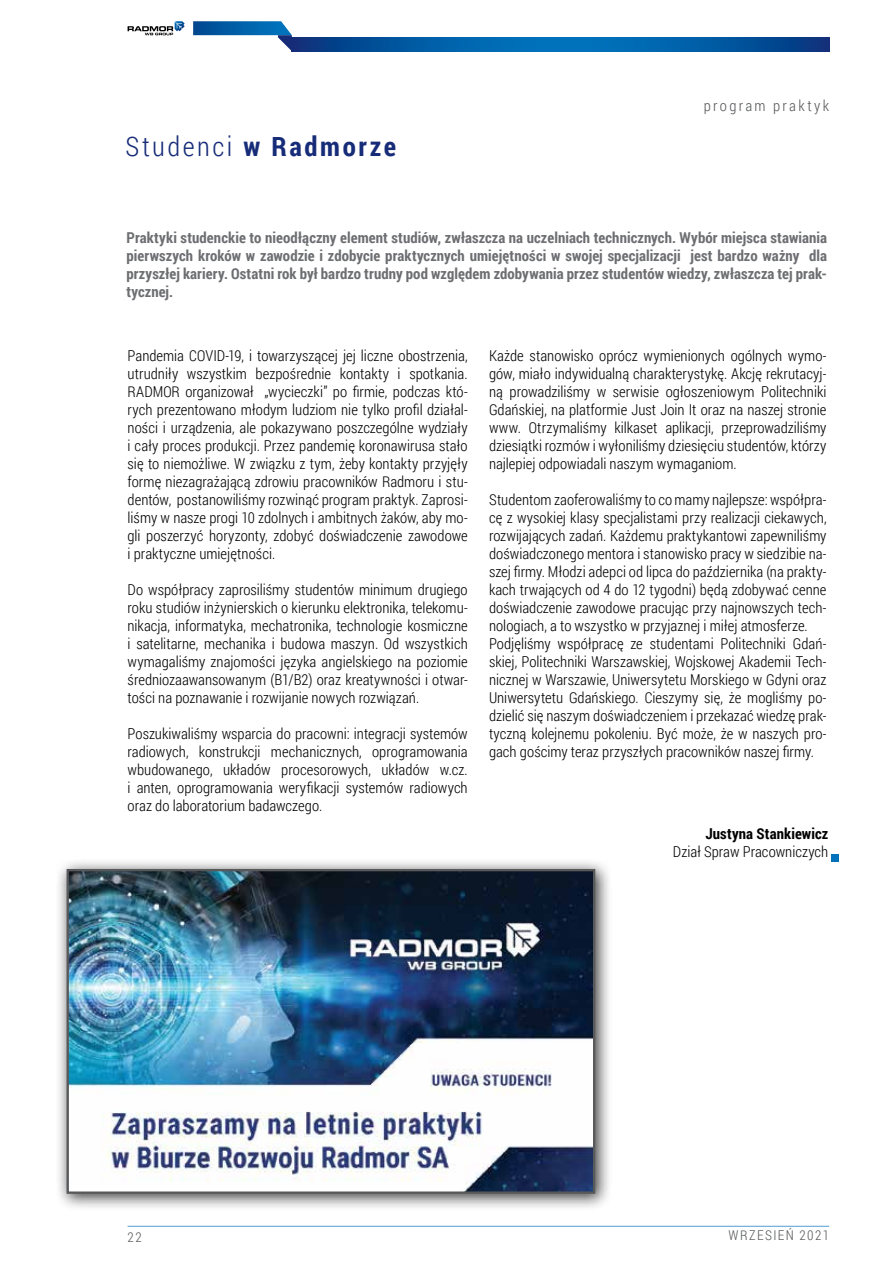
<style>
.page{position:relative;width:893px;height:1263px;background:#fff}
.page>*{position:absolute;margin:0;border:0;box-sizing:border-box;transform-origin:0 0}
.t1{font:700 27px "Roboto Condensed";letter-spacing:.095em;color:#172c78}
.t2{font:300 15px/18px "Roboto Condensed";color:#000;text-align:justify}
.t3{font:700 15px/18px "Roboto Condensed";letter-spacing:.005em;color:#6d6e71;text-align:justify}
.t4{font:700 15px "Roboto Condensed";letter-spacing:.005em;color:#000}
.t5{font:300 15px "Roboto Condensed";letter-spacing:.15em;color:#58595b}
.t6{font:300 13.5px "Roboto Condensed";letter-spacing:.105em;color:#58595b}
.s1{font-weight:300}
</style>
<div class="page">
<hr style="left:128px;top:1226px;width:701px;height:1px;background:#0072bc">
<svg style="left:128px;top:21px;width:57px;height:14px"></svg>
<svg style="left:193px;top:21px;width:99px;height:30px"></svg>
<svg style="left:292px;top:37px;width:537px;height:14px;background:#0159a2"></svg>
<div style="left:831px;top:854px;width:8px;height:8px;background:#0072bc"></div>
<div style="left:55px;top:858px;width:557px;height:353px;background:#000;opacity:.75"></div>
<img style="left:70px;top:872px;width:522px;height:319px">
<div style="left:67px;top:869px;width:528px;height:325px;border:2px solid #58595b"></div>
<h1 class="t1" style="left:125px;top:127px;width:272px"><span class="s1">Studenci</span> w Radmorze</h1>
<p class="t5" style="left:704px;top:96px;width:127px">program praktyk</p>
<p class="t3" style="left:126px;top:228px;width:702px">Praktyki studenckie to nieodłączny element studiów, zwłaszcza na uczelniach technicznych. Wybór miejsca stawiania pierwszych kroków w zawodzie i zdobycie praktycznych umiejętności w swojej specjalizacji jest bardzo ważny dla przyszłej kariery. Ostatni rok był bardzo trudny pod względem zdobywania przez studentów wiedzy, zwłaszcza tej prak&shy;tycznej.</p>
<p class="t2" style="left:128px;top:346px;width:342px">Pandemia COVID-19, i towarzyszącej jej liczne obostrzenia, utrudniły wszystkim bezpośrednie kontakty i spotkania.<br>RADMOR organizował „wycieczki” po firmie, podczas któ&shy;rych prezentowano młodym ludziom nie tylko profil działal&shy;ności i urządzenia, ale pokazywano poszczególne wydziały i cały proces produkcji. Przez pandemię koronawirusa stało się to niemożliwe. W związku z tym, żeby kontakty przyjęły formę niezagrażającą zdrowiu pracowników Radmoru i stu&shy;dentów, postanowiliśmy rozwinąć program praktyk. Zaprosi&shy;liśmy w nasze progi 10 zdolnych i ambitnych żaków, aby mo&shy;gli poszerzyć horyzonty, zdobyć doświadczenie zawodowe i praktyczne umiejętności.</p>
<p class="t2" style="left:128px;top:580px;width:342px">Do współpracy zaprosiliśmy studentów minimum drugiego roku studiów inżynierskich o kierunku elektronika, telekomu&shy;nikacja, informatyka, mechatronika, technologie kosmiczne i satelitarne, mechanika i budowa maszyn. Od wszystkich wymagaliśmy znajomości języka angielskiego na poziomie średniozaawansowanym (B1/B2) oraz kreatywności i otwar&shy;tości na poznawanie i rozwijanie nowych rozwiązań.</p>
<p class="t2" style="left:128px;top:724px;width:342px">Poszukiwaliśmy wsparcia do pracowni: integracji systemów radiowych, konstrukcji mechanicznych, oprogramowania wbudowanego, układów procesorowych, układów w.cz. i anten, oprogramowania weryfikacji systemów radiowych oraz do laboratorium badawczego.</p>
<p class="t2" style="left:489px;top:346px;width:339px">Każde stanowisko oprócz wymienionych ogólnych wymo&shy;gów, miało indywidualną charakterystykę. Akcję rekrutacyj&shy;ną prowadziliśmy w serwisie ogłoszeniowym Politechniki Gdańskiej, na platformie Just Join It oraz na naszej stronie www. Otrzymaliśmy kilkaset aplikacji, przeprowadziliśmy dziesiątki rozmów i wyłoniliśmy dziesięciu studentów, którzy najlepiej odpowiadali naszym wymaganiom.</p>
<p class="t2" style="left:489px;top:490px;width:339px;text-align:left">Studentom zaoferowaliśmy to co mamy najlepsze: współpra&shy;cę z wysokiej klasy specjalistami przy realizacji ciekawych, rozwijających zadań. Każdemu praktykantowi zapewniliśmy doświadczonego mentora i stanowisko pracy w siedzibie na&shy;szej firmy. Młodzi adepci od lipca do października (na prakty&shy;kach trwających od 4 do 12 tygodni) będą zdobywać cenne doświadczenie zawodowe pracując przy najnowszych tech&shy;nologiach, a to wszystko w przyjaznej i miłej atmosferze.<br>Podjęliśmy współpracę ze studentami Politechniki Gdań&shy;skiej, Politechniki Warszawskiej, Wojskowej Akademii Tech&shy;nicznej w Warszawie, Uniwersytetu Morskiego w Gdyni oraz Uniwersytetu Gdańskiego. Cieszymy się, że mogliśmy po&shy;dzielić się naszym doświadczeniem i przekazać wiedzę prak&shy;tyczną kolejnemu pokoleniu. Być może, że w naszych pro&shy;gach gościmy teraz przyszłych pracowników naszej firmy.</p>
<p class="t4" style="left:705px;top:823px;width:124px">Justyna Stankiewicz</p>
<p class="t2" style="left:673px;top:842px;width:157px">Dział Spraw Pracowniczych</p>
<p class="t6" style="left:128px;top:1227px;width:16px">22</p>
<p class="t6" style="left:728px;top:1226px;width:102px">WRZESIEŃ 2021</p>
</div>
